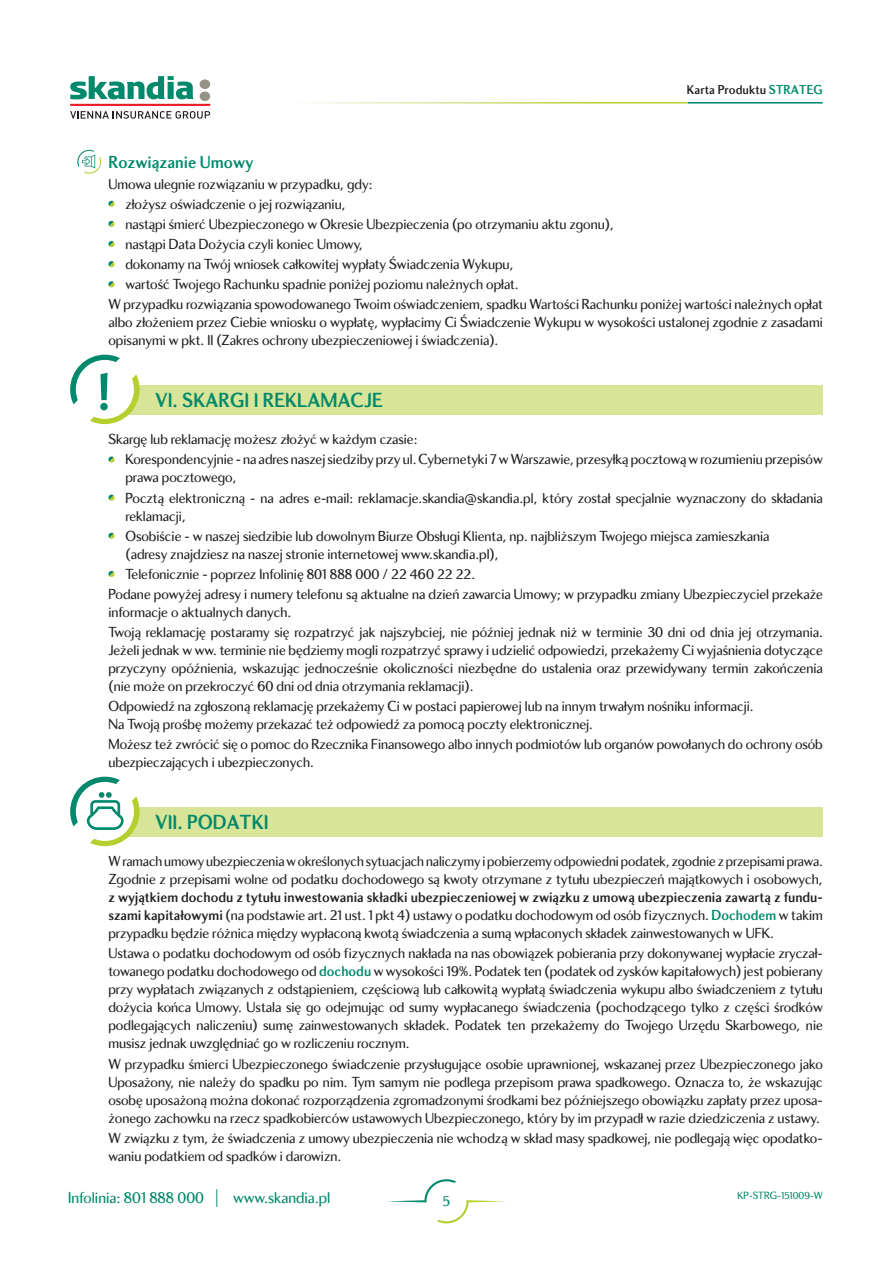
<style>
.page{position:relative;width:893px;height:1263px;background:#fff}
.page>*{position:absolute;margin:0;border:0;box-sizing:border-box;transform-origin:0 0}
.t1{font:700 21px "Skandia Display CE";color:#00896b}
.t2{font:700 18px "Skandia Display CE";color:#00896b}
.t3{font:16.5px "Skandia Display CE";color:#00896b}
.t4{font:15px/18px "Skandia Display CE";color:#231f20}
.t5{font:15px "Skandia Display CE";color:#00896b}
.t6{font:700 13.35px "Skandia Display CE";color:#231f20}
.t7{font:10.8px "Skandia Display CE";color:#00896b}
.s1{color:#00896b}
.s2{font-weight:700}
.s3{font-weight:700;color:#00896b}
</style>
<div class="page">
<svg style="left:70px;top:76px;width:124px;height:23px"></svg>
<svg style="left:200px;top:79px;width:10px;height:22px"></svg>
<hr style="left:70px;top:104px;width:140px;height:2px;background:#ee1d23">
<svg style="left:70px;top:111px;width:140px;height:8px"></svg>
<hr style="left:688px;top:102px;width:135px;height:2px;background:#00896b">
<svg style="left:387px;top:1179px;width:119px;height:44px"></svg>
<svg style="left:77px;top:150px;width:24px;height:24px"></svg>
<svg style="left:108px;top:201px;width:7px;height:6px"></svg>
<svg style="left:108px;top:221px;width:7px;height:6px"></svg>
<svg style="left:108px;top:241px;width:7px;height:6px"></svg>
<svg style="left:108px;top:261px;width:7px;height:6px"></svg>
<svg style="left:108px;top:281px;width:7px;height:6px"></svg>
<div style="left:91px;top:385px;width:732px;height:30px;background:#d8e497"></div>
<svg style="left:70px;top:355px;width:70px;height:69px"></svg>
<svg style="left:108px;top:456px;width:7px;height:7px"></svg>
<svg style="left:108px;top:495px;width:7px;height:6px"></svg>
<svg style="left:108px;top:533px;width:7px;height:6px"></svg>
<svg style="left:108px;top:571px;width:7px;height:6px"></svg>
<div style="left:91px;top:807px;width:732px;height:30px;background:#d8e497"></div>
<svg style="left:70px;top:777px;width:70px;height:69px"></svg>
<p class="t6" style="left:687px;top:85px;width:137px">Karta Produktu <span class="s1">STRATEG</span></p>
<p class="t2" style="left:108px;top:156px;width:147px">Rozwiązanie Umowy</p>
<p class="t4" style="left:108px;top:176px;width:266px">Umowa ulegnie rozwiązaniu w przypadku, gdy:</p>
<p class="t4" style="left:125px;top:196px;width:222px">złożysz oświadczenie o jej rozwiązaniu,</p>
<p class="t4" style="left:125px;top:216px;width:490px">nastąpi śmierć Ubezpieczonego w Okresie Ubezpieczenia (po otrzymaniu aktu zgonu),</p>
<p class="t4" style="left:125px;top:236px;width:239px">nastąpi Data Dożycia czyli koniec Umowy,</p>
<p class="t4" style="left:125px;top:257px;width:389px">dokonamy na Twój wniosek całkowitej wypłaty Świadczenia Wykupu,</p>
<p class="t4" style="left:125px;top:277px;width:395px">wartość Twojego Rachunku spadnie poniżej poziomu należnych opłat.</p>
<p class="t4" style="left:108px;top:297px;width:716px">W przypadku rozwiązania spowodowanego Twoim oświadczeniem, spadku Wartości Rachunku poniżej wartości należnych opłat</p>
<p class="t4" style="left:108px;top:315px;width:716px">albo złożeniem przez Ciebie wniosku o wypłatę, wypłacimy Ci Świadczenie Wykupu w wysokości ustalonej zgodnie z zasadami opisanymi w pkt. II (Zakres ochrony ubezpieczeniowej i świadczenia).</p>
<h1 class="t1" style="left:155px;top:393px;width:229px">VI. SKARGI I REKLAMACJE</h1>
<p class="t4" style="left:125px;top:431px;width:699px;line-height:20.1px;text-indent:-17px">Skargę lub reklamację możesz złożyć w każdym czasie:<br>Korespondencyjnie - na adres naszej siedziby przy ul. Cybernetyki 7 w Warszawie, przesyłką pocztową w rozumieniu przepisów</p>
<p class="t4" style="left:125px;top:469px;width:699px;line-height:20.1px">prawa pocztowego,<br>Pocztą elektroniczną - na adres e-mail: reklamacje.skandia@skandia.pl, który został specjalnie wyznaczony do składania</p>
<p class="t4" style="left:125px;top:507px;width:646px;line-height:20.1px">reklamacji,<br>Osobiście - w naszej siedzibie lub dowolnym Biurze Obsługi Klienta, np. najbliższym Twojego miejsca zamieszkania</p>
<p class="t4" style="left:125px;top:546px;width:375px">(adresy znajdziesz na naszej stronie internetowej www.skandia.pl),</p>
<p class="t4" style="left:125px;top:566px;width:351px">Telefonicznie - poprzez Infolinię 801 888 000 / 22 460 22 22.</p>
<p class="t4" style="left:108px;top:586px;width:716px">Podane powyżej adresy i numery telefonu są aktualne na dzień zawarcia Umowy; w przypadku zmiany Ubezpieczyciel przekaże</p>
<p class="t4" style="left:108px;top:603px;width:716px;line-height:20.1px">informacje o aktualnych danych.<br>Twoją reklamację postaramy się rozpatrzyć jak najszybciej, nie później jednak niż w terminie 30 dni od dnia jej otrzymania.</p>
<p class="t4" style="left:108px;top:643px;width:716px;text-align:justify">Jeżeli jednak w ww. terminie nie będziemy mogli rozpatrzyć sprawy i udzielić odpowiedzi, przekażemy Ci wyjaśnienia dotyczące przyczyny opóźnienia, wskazując jednocześnie okoliczności niezbędne do ustalenia oraz przewidywany termin zakończenia (nie może on przekroczyć 60 dni od dnia otrzymania reklamacji).</p>
<p class="t4" style="left:108px;top:699px;width:647px">Odpowiedź na zgłoszoną reklamację przekażemy Ci w postaci papierowej lub na innym trwałym nośniku informacji.<br>Na Twoją prośbę możemy przekazać też odpowiedź za pomocą poczty elektronicznej.</p>
<p class="t4" style="left:108px;top:737px;width:716px">Możesz też zwrócić się o pomoc do Rzecznika Finansowego albo innych podmiotów lub organów powołanych do ochrony osób ubezpieczających i ubezpieczonych.</p>
<h1 class="t1" style="left:155px;top:815px;width:115px">VII. PODATKI</h1>
<p class="t4" style="left:108px;top:854px;width:716px">W ramach umowy ubezpieczenia w określonych sytuacjach naliczymy i pobierzemy odpowiedni podatek, zgodnie z przepisami prawa.<br>Zgodnie z przepisami wolne od podatku dochodowego są kwoty otrzymane z tytułu ubezpieczeń majątkowych i osobowych,</p>
<p class="t4" style="left:108px;top:890px;width:716px;text-align:justify"><span class="s2">z wyjątkiem dochodu z tytułu inwestowania składki ubezpieczeniowej w związku z umową ubezpieczenia zawartą z fundu&shy;szami kapitałowymi</span> (na podstawie art. 21 ust. 1 pkt 4) ustawy o podatku dochodowym od osób fizycznych. <span class="s3">Dochodem</span> w takim przypadku będzie różnica między wypłaconą kwotą świadczenia a sumą wpłaconych składek zainwestowanych w UFK.</p>
<p class="t4" style="left:108px;top:946px;width:716px;text-align:justify">Ustawa o podatku dochodowym od osób fizycznych nakłada na nas obowiązek pobierania przy dokonywanej wypłacie zryczał&shy;towanego podatku dochodowego od <span class="s3">dochodu</span> w wysokości 19%. Podatek ten (podatek od zysków kapitałowych) jest pobierany przy wypłatach związanych z odstąpieniem, częściową lub całkowitą wypłatą świadczenia wykupu albo świadczeniem z tytułu dożycia końca Umowy. Ustala się go odejmując od sumy wypłacanego świadczenia (pochodzącego tylko z części środków podlegających naliczeniu) sumę zainwestowanych składek. Podatek ten przekażemy do Twojego Urzędu Skarbowego, nie musisz jednak uwzględniać go w rozliczeniu rocznym.</p>
<p class="t4" style="left:108px;top:1056px;width:716px;text-align:justify">W przypadku śmierci Ubezpieczonego świadczenie przysługujące osobie uprawnionej, wskazanej przez Ubezpieczonego jako Uposażony, nie należy do spadku po nim. Tym samym nie podlega przepisom prawa spadkowego. Oznacza to, że wskazując osobę uposażoną można dokonać rozporządzenia zgromadzonymi środkami bez późniejszego obowiązku zapłaty przez uposa&shy;żonego zachowku na rzecz spadkobierców ustawowych Ubezpieczonego, który by im przypadł w razie dziedziczenia z ustawy.</p>
<p class="t4" style="left:108px;top:1130px;width:716px">W związku z tym, że świadczenia z umowy ubezpieczenia nie wchodzą w skład masy spadkowej, nie podlegają więc opodatko&shy;waniu podatkiem od spadków i darowizn.</p>
<p class="t3" style="left:68px;top:1191px;width:264px">Infolinia: 801 888 000 | www.skandia.pl</p>
<p class="t7" style="left:737px;top:1191px;width:87px">KP-STRG-151009-W</p>
<p class="t5" style="left:443px;top:1195px;width:9px">5</p>
</div>
